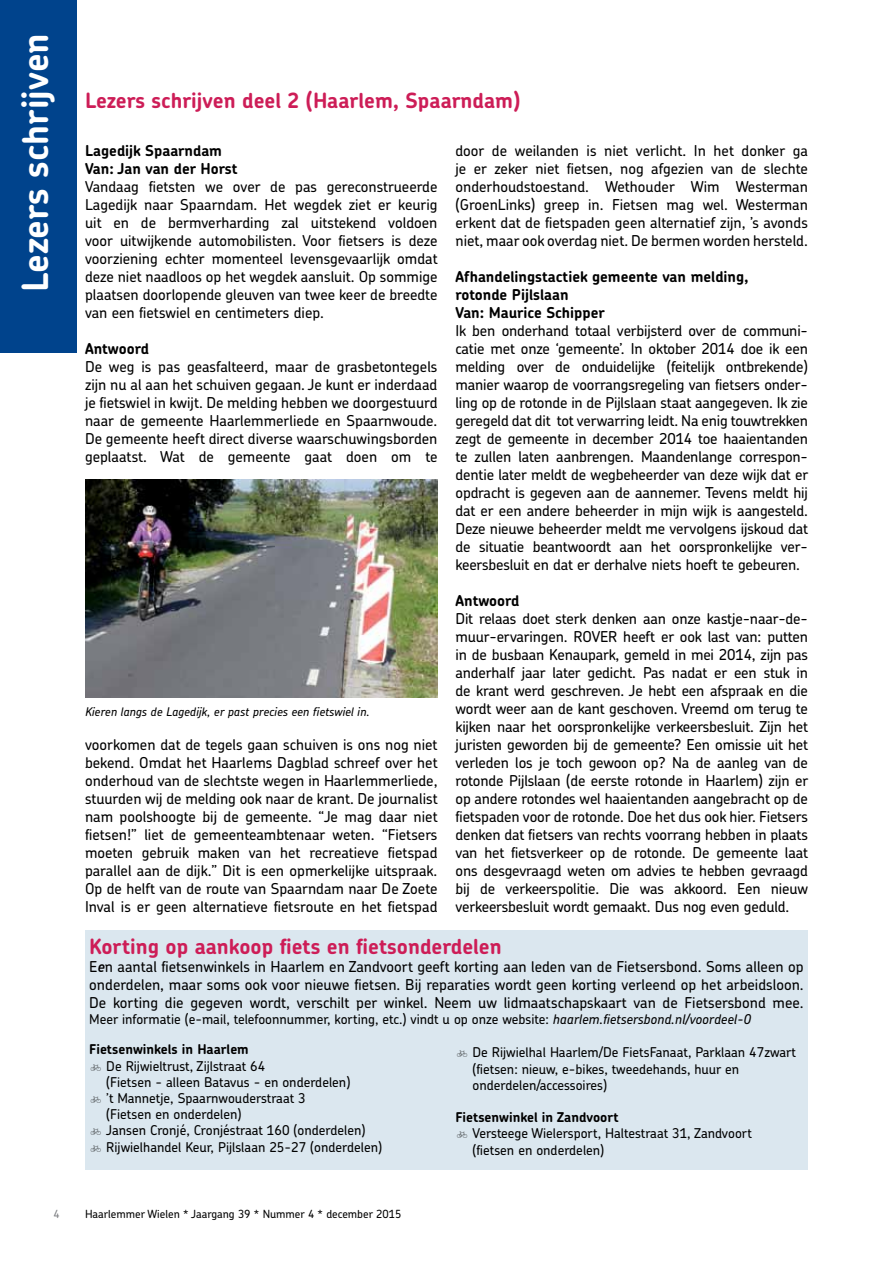
<style>
.page{position:relative;width:893px;height:1263px;background:#fff}
.page>*{position:absolute;margin:0;border:0;box-sizing:border-box;transform-origin:0 0}
.t1{font:700 36px "Chevin Std";color:#fff}
.t2{font:700 21px "Chevin Std";color:#cd1d57}
.t3{font:500 15px/18px "Chevin Std";color:#000;text-align:justify}
.t4{font:700 15px/18px "Chevin Std";color:#000}
.t5{font:500 13.5px/16.2px "Chevin Std";color:#000}
.t6{font:700 13.5px "Chevin Std";color:#000}
.t7{font:italic 500 12px "Chevin Std";color:#000}
.t8{font:500 11.25px "Chevin Std";color:#000}
.t9{font:500 11.25px "Chevin Std";color:#808285}
.s1{font-family:"Chevin";font-weight:600;font-style:italic}
.s2{font-style:italic}
</style>
<div class="page">
<div style="left:0;top:0;width:77px;height:353px;background:#00438c"></div>
<img style="left:85px;top:480px;width:352px;height:218px">
<div style="left:85px;top:930px;width:723px;height:110px;background:#dbe7ef"></div>
<div style="left:85px;top:1040px;width:723px;height:129px;background:#dbe7ef"></div>
<h1 class="t1" style="left:12px;top:292px;width:260px;rotate:-90deg">Lezers schrijven</h1>
<h2 class="t2" style="left:85px;top:87px;width:437px">Lezers schrijven deel 2 (Haarlem, Spaarndam)</h2>
<p class="t4" style="left:85px;top:141px;width:154px">Lagedijk Spaarndam<br>Van: Jan van der Horst</p>
<p class="t3" style="left:85px;top:177px;width:354px">Vandaag fietsten we over de pas gereconstrueerde Lagedijk naar Spaarndam. Het wegdek ziet er keurig uit en de bermverharding zal uitstekend voldoen voor uitwijkende automobilisten. Voor fietsers is deze voorziening echter momenteel levensgevaarlijk omdat deze niet naadloos op het wegdek aansluit. Op sommige plaatsen doorlopende gleuven van twee keer de breedte van een fietswiel en centimeters diep.</p>
<p class="t4" style="left:85px;top:339px;width:65px">Antwoord</p>
<p class="t3" style="left:85px;top:357px;width:354px">De weg is pas geasfalteerd, maar de grasbetontegels zijn nu al aan het schuiven gegaan. Je kunt er inderdaad je fietswiel in kwijt. De melding hebben we doorgestuurd naar de gemeente Haarlemmerliede en Spaarnwoude.<br>De gemeente heeft direct diverse waarschuwingsborden geplaatst. Wat de gemeente gaat doen om te</p>
<p class="t3" style="left:455px;top:141px;width:354px">door de weilanden is niet verlicht. In het donker ga je er zeker niet fietsen, nog afgezien van de slechte onderhoudstoestand. Wethouder Wim Westerman (GroenLinks) greep in. Fietsen mag wel. Westerman erkent dat de fietspaden geen alternatief zijn, ’s avonds niet, maar ook overdag niet. De bermen worden hersteld.</p>
<p class="t4" style="left:455px;top:267px;width:295px">Afhandelingstactiek gemeente van melding, rotonde Pijlslaan<br>Van: Maurice Schipper</p>
<p class="t3" style="left:455px;top:321px;width:354px">Ik ben onderhand totaal verbijsterd over de communi&shy;catie met onze ‘gemeente’. In oktober 2014 doe ik een melding over de onduidelijke (feitelijk ontbrekende) manier waarop de voorrangsregeling van fietsers onder&shy;ling op de rotonde in de Pijlslaan staat aangegeven. Ik zie geregeld dat dit tot verwarring leidt. Na enig touwtrekken zegt de gemeente in december 2014 toe haaientanden te zullen laten aanbrengen. Maandenlange correspon&shy;dentie later meldt de wegbeheerder van deze wijk dat er opdracht is gegeven aan de aannemer. Tevens meldt hij dat er een andere beheerder in mijn wijk is aangesteld.<br>Deze nieuwe beheerder meldt me vervolgens ijskoud dat de situatie beantwoordt aan het oorspronkelijke ver&shy;keersbesluit en dat er derhalve niets hoeft te gebeuren.</p>
<p class="t4" style="left:455px;top:591px;width:65px">Antwoord</p>
<p class="t3" style="left:455px;top:609px;width:354px">Dit relaas doet sterk denken aan onze kastje-naar-de&shy;muur-ervaringen. ROVER heeft er ook last van: putten in de busbaan Kenaupark, gemeld in mei 2014, zijn pas anderhalf jaar later gedicht. Pas nadat er een stuk in de krant werd geschreven. Je hebt een afspraak en die wordt weer aan de kant geschoven. Vreemd om terug te kijken naar het oorspronkelijke verkeersbesluit. Zijn het juristen geworden bij de gemeente? Een omissie uit het verleden los je toch gewoon op? Na de aanleg van de rotonde Pijlslaan (de eerste rotonde in Haarlem) zijn er op andere rotondes wel haaientanden aangebracht op de fietspaden voor de rotonde. Doe het dus ook hier. Fietsers denken dat fietsers van rechts voorrang hebben in plaats van het fietsverkeer op de rotonde. De gemeente laat ons desgevraagd weten om advies te hebben gevraagd bij de verkeerspolitie. Die was akkoord. Een nieuw verkeersbesluit wordt gemaakt. Dus nog even geduld.</p>
<p class="t7" style="left:85px;top:704px;width:286px">Kieren langs de Lagedijk, er past precies een fietswiel in.</p>
<p class="t3" style="left:85px;top:735px;width:354px">voorkomen dat de tegels gaan schuiven is ons nog niet bekend. Omdat het Haarlems Dagblad schreef over het onderhoud van de slechtste wegen in Haarlemmerliede, stuurden wij de melding ook naar de krant. De journalist nam poolshoogte bij de gemeente. “Je mag daar niet fietsen!” liet de gemeenteambtenaar weten. “Fietsers moeten gebruik maken van het recreatieve fietspad parallel aan de dijk.” Dit is een opmerkelijke uitspraak.<br>Op de helft van de route van Spaarndam naar De Zoete Inval is er geen alternatieve fietsroute en het fietspad</p>
<h2 class="t2" style="left:89px;top:933px;width:414px">Korting op aankoop fiets en fietsonderdelen</h2>
<p class="t3" style="left:89px;top:957px;width:716px">E<span class="s1">e</span>n aantal fietsenwinkels in Haarlem en Zandvoort geeft korting aan leden van de Fietsersbond. Soms alleen op onderdelen, maar soms ook voor nieuwe fietsen. Bij reparaties wordt geen korting verleend op het arbeidsloon.<br>De korting die gegeven wordt, verschilt per winkel. Neem uw lidmaatschapskaart van de Fietsersbond mee.</p>
<p class="t5" style="left:89px;top:1011px;width:663px">Meer informatie (e-mail, telefoonnummer, korting, etc.) vindt u op onze website: <span class="s2">haarlem.fietsersbond.nl/voordeel-0</span></p>
<p class="t6" style="left:89px;top:1041px;width:161px">Fietsenwinkels in Haarlem</p>
<p class="t5" style="left:106px;top:1057px;width:277px">De Rijwieltrust, Zijlstraat 64<br>(Fietsen - alleen Batavus - en onderdelen)<br>’t Mannetje, Spaarnwouderstraat 3<br>(Fietsen en onderdelen)<br>Jansen Cronjé, Cronjéstraat 160 (onderdelen)<br>Rijwielhandel Keur, Pijlslaan 25-27 (onderdelen)</p>
<p class="t5" style="left:472px;top:1044px;width:325px">De Rijwielhal Haarlem/De FietsFanaat, Parklaan 47zwart (fietsen: nieuw, e-bikes, tweedehands, huur en onderdelen/accessoires)</p>
<p class="t6" style="left:455px;top:1108px;width:165px">Fietsenwinkel in Zandvoort</p>
<p class="t5" style="left:472px;top:1125px;width:281px">Versteege Wielersport, Haltestraat 31, Zandvoort (fietsen en onderdelen)</p>
<p class="t9" style="left:54px;top:1207px;width:8px">4</p>
<p class="t8" style="left:85px;top:1207px;width:318px">Haarlemmer Wielen * Jaargang 39 * Nummer 4 * december 2015</p>
</div>
